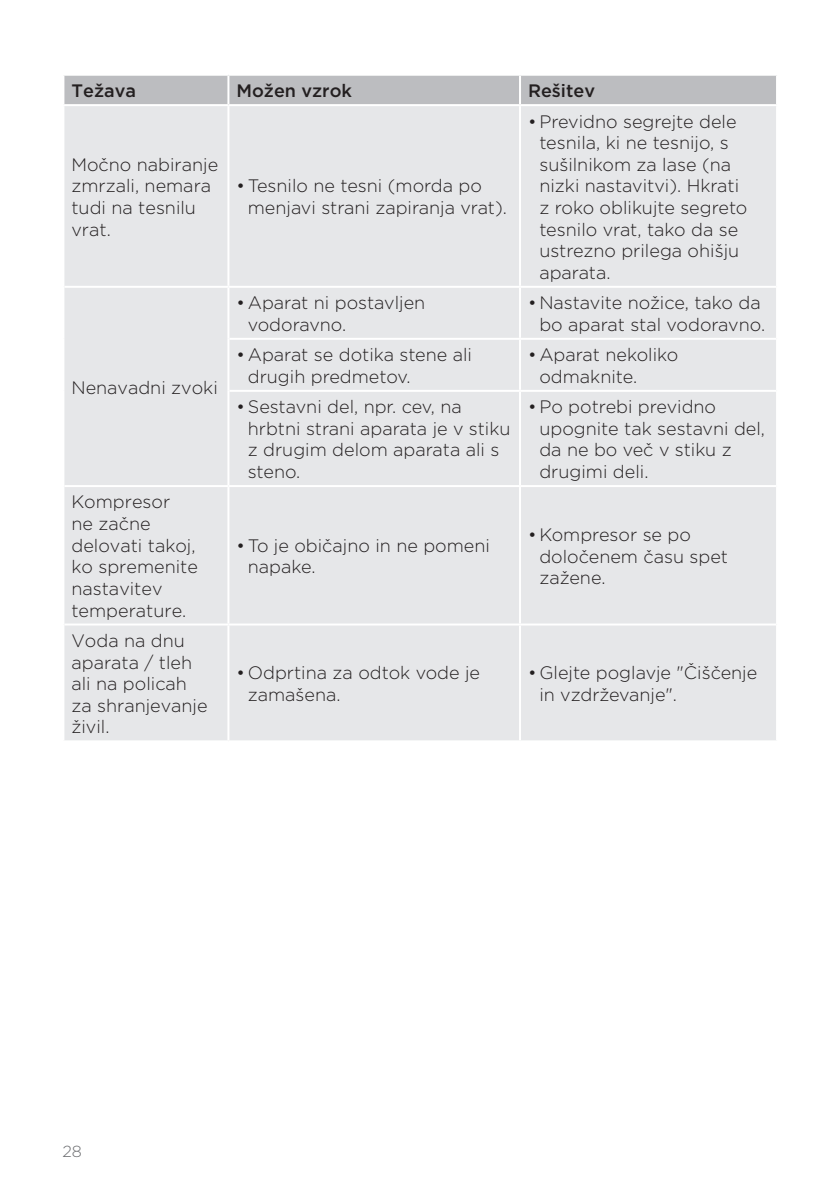
<style>
.page{position:relative;width:840px;height:1191px;background:#fff}
.page>*{position:absolute;margin:0;border:0;box-sizing:border-box;transform-origin:0 0}
.tabele_tekst{font:300 18px/21.6px "Gotham";color:#231f20}
.tabele_tekst-2{font:500 18px "Gotham";color:#231f20}
.tabela_tekst{font:500 18px "Gotham";color:#231f20}
.t1{font:300 16px "Gotham";color:#6c6d70}
</style>
<div class="page">
<div style="left:64px;top:76px;width:711px;height:28px;background:#bcbdc0"></div>
<div style="left:64px;top:106px;width:711px;height:634px;background:#e6e7e9"></div>
<hr style="left:227px;top:76px;width:2px;height:28px;background:#fff">
<hr style="left:518px;top:76px;width:2px;height:28px;background:#fff">
<hr style="left:227px;top:106px;width:2px;height:180px;background:#fff">
<hr style="left:518px;top:106px;width:2px;height:180px;background:#fff">
<hr style="left:227px;top:288px;width:2px;height:51px;background:#fff">
<hr style="left:518px;top:288px;width:2px;height:50px;background:#fff">
<hr style="left:227px;top:339px;width:2px;height:52px;background:#fff">
<hr style="left:518px;top:340px;width:2px;height:50px;background:#fff">
<hr style="left:227px;top:391px;width:2px;height:94px;background:#fff">
<hr style="left:518px;top:392px;width:2px;height:93px;background:#fff">
<hr style="left:227px;top:487px;width:2px;height:136px;background:#fff">
<hr style="left:518px;top:487px;width:2px;height:136px;background:#fff">
<hr style="left:227px;top:625px;width:2px;height:115px;background:#fff">
<hr style="left:518px;top:625px;width:2px;height:115px;background:#fff">
<hr style="left:64px;top:286px;width:164px;height:2px;background:#fff">
<hr style="left:228px;top:286px;width:291px;height:2px;background:#fff">
<hr style="left:519px;top:286px;width:256px;height:2px;background:#fff">
<hr style="left:229px;top:338px;width:290px;height:2px;background:#fff">
<hr style="left:519px;top:338px;width:256px;height:2px;background:#fff">
<hr style="left:229px;top:390px;width:290px;height:2px;background:#fff">
<hr style="left:519px;top:390px;width:256px;height:2px;background:#fff">
<hr style="left:64px;top:485px;width:164px;height:2px;background:#fff">
<hr style="left:228px;top:485px;width:291px;height:2px;background:#fff">
<hr style="left:519px;top:485px;width:256px;height:2px;background:#fff">
<hr style="left:64px;top:623px;width:164px;height:2px;background:#fff">
<hr style="left:228px;top:623px;width:291px;height:2px;background:#fff">
<hr style="left:519px;top:623px;width:256px;height:2px;background:#fff">
<p class="tabela_tekst" style="left:71px;top:79px;width:66px">Težava</p>
<p class="tabele_tekst-2" style="left:236px;top:79px;width:117px">Možen vzrok</p>
<p class="tabele_tekst-2" style="left:527px;top:79px;width:69px">Rešitev</p>
<p class="tabele_tekst" style="left:71px;top:153px;width:148px">Močno nabiranje zmrzali, nemara tudi na tesnilu vrat.</p>
<p class="tabele_tekst" style="left:71px;top:376px;width:148px">Nenavadni zvoki</p>
<p class="tabele_tekst" style="left:71px;top:491px;width:128px">Kompresor<br>ne začne delovati takoj, ko spremenite nastavitev temperature.</p>
<p class="tabele_tekst" style="left:71px;top:629px;width:138px">Voda na dnu aparata / tleh ali na policah za shranjevanje živil.</p>
<p class="tabele_tekst" style="left:248px;top:175px;width:260px;text-indent:-11px">• Tesnilo ne tesni (morda po menjavi strani zapiranja vrat).</p>
<p class="tabele_tekst" style="left:539px;top:110px;width:209px;text-indent:-11px">• Previdno segrejte dele tesnila, ki ne tesnijo, s sušilnikom za lase (na nizki nastavitvi). Hkrati z roko oblikujte segreto tesnilo vrat, tako da se ustrezno prilega ohišju aparata.</p>
<p class="tabele_tekst" style="left:248px;top:291px;width:179px;text-indent:-11px">• Aparat ni postavljen vodoravno.</p>
<p class="tabele_tekst" style="left:527px;top:291px;width:238px;text-align:right">• Nastavite nožice, tako da bo aparat stal vodoravno.</p>
<p class="tabele_tekst" style="left:248px;top:343px;width:226px;text-indent:-11px">• Aparat se dotika stene ali drugih predmetov.</p>
<p class="tabele_tekst" style="left:539px;top:343px;width:140px;text-indent:-11px">• Aparat nekoliko odmaknite.</p>
<p class="tabele_tekst" style="left:248px;top:395px;width:264px;text-indent:-11px">• Sestavni del, npr. cev, na hrbtni strani aparata je v stiku z drugim delom aparata ali s steno.</p>
<p class="tabele_tekst" style="left:539px;top:395px;width:227px;text-indent:-11px">• Po potrebi previdno upognite tak sestavni del, da ne bo več v stiku z drugimi deli.</p>
<p class="tabele_tekst" style="left:248px;top:534px;width:243px;text-indent:-11px">• To je običajno in ne pomeni napake.</p>
<p class="tabele_tekst" style="left:539px;top:523px;width:190px;text-indent:-11px">• Kompresor se po določenem času spet zažene.</p>
<p class="tabele_tekst" style="left:248px;top:661px;width:233px;text-indent:-11px">• Odprtina za odtok vode je zamašena.</p>
<p class="tabele_tekst" style="left:539px;top:661px;width:219px;text-indent:-11px">• Glejte poglavje "Čiščenje in vzdrževanje".</p>
<p class="t1" style="left:62px;top:1140px;width:21px">28</p>
</div>
